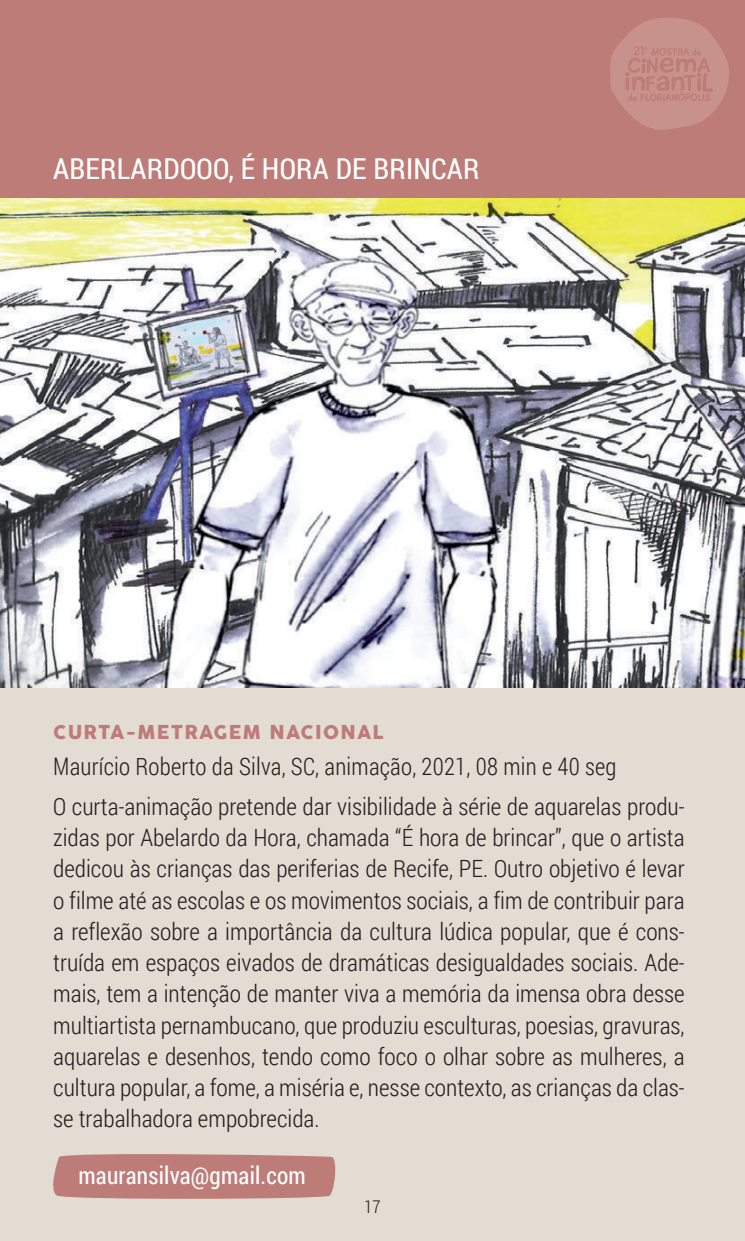
<style>
.page{position:relative;width:745px;height:1241px;background:#fff}
.page>*{position:absolute;margin:0;border:0;box-sizing:border-box;transform-origin:0 0}
.t1{font:28.75px "Roboto Condensed";letter-spacing:.01em;color:#fff}
.t2{font:300 24.12px "Roboto Condensed";letter-spacing:.01em;color:#231f20;scale:.96 1}
.t3{font:24.12px "Roboto Condensed";letter-spacing:.01em;color:#fff;scale:.96 1}
.t4{font:300 23.75px/31.2px "Roboto Condensed";color:#231f20;text-align:justify}
.t5{font:18.75px "Cocogoose";letter-spacing:.07em;color:#bd7c77}
.t6{font:300 17.5px "Roboto Condensed";color:#231f20}
</style>
<div class="page">
<div style="left:0;top:282px;width:744px;height:958px;background:#e3dcd2"></div>
<div style="left:0;top:0;width:744px;height:604px;background:#bd7c77"></div>
<img style="left:0;top:198px;width:744px;height:489px">
<svg style="left:53px;top:1154px;width:283px;height:45px;background:#bf817c"></svg>
<svg style="left:610px;top:18px;width:118px;height:112px"></svg>
<p class="t1" style="left:53px;top:149px;width:427px">ABERLARDOOO, É HORA DE BRINCAR</p>
<p class="t5" style="left:53px;top:719px;width:332px">CURTA-METRAGEM NACIONAL</p>
<p class="t2" style="left:53px;top:749px;width:588px">Maurício Roberto da Silva, SC, animação, 2021, 08 min e 40 seg</p>
<p class="t4" style="left:53px;top:789px;width:632px">O curta-animação pretende dar visibilidade à série de aquarelas produ&shy;zidas por Abelardo da Hora, chamada “É hora de brincar”, que o artista dedicou às crianças das periferias de Recife, PE. Outro objetivo é levar o filme até as escolas e os movimentos sociais, a fim de contribuir para a reflexão sobre a importância da cultura lúdica popular, que é cons&shy;truída em espaços eivados de dramáticas desigualdades sociais. Ade&shy;mais, tem a intenção de manter viva a memória da imensa obra desse multiartista pernambucano, que produziu esculturas, poesias, gravuras, aquarelas e desenhos, tendo como foco o olhar sobre as mulheres, a cultura popular, a fome, a miséria e, nesse contexto, as crianças da clas&shy;se trabalhadora empobrecida.</p>
<p class="t3" style="left:78px;top:1158px;width:238px">mauransilva@gmail.com</p>
<p class="t6" style="left:364px;top:1194px;width:18px">17</p>
</div>
